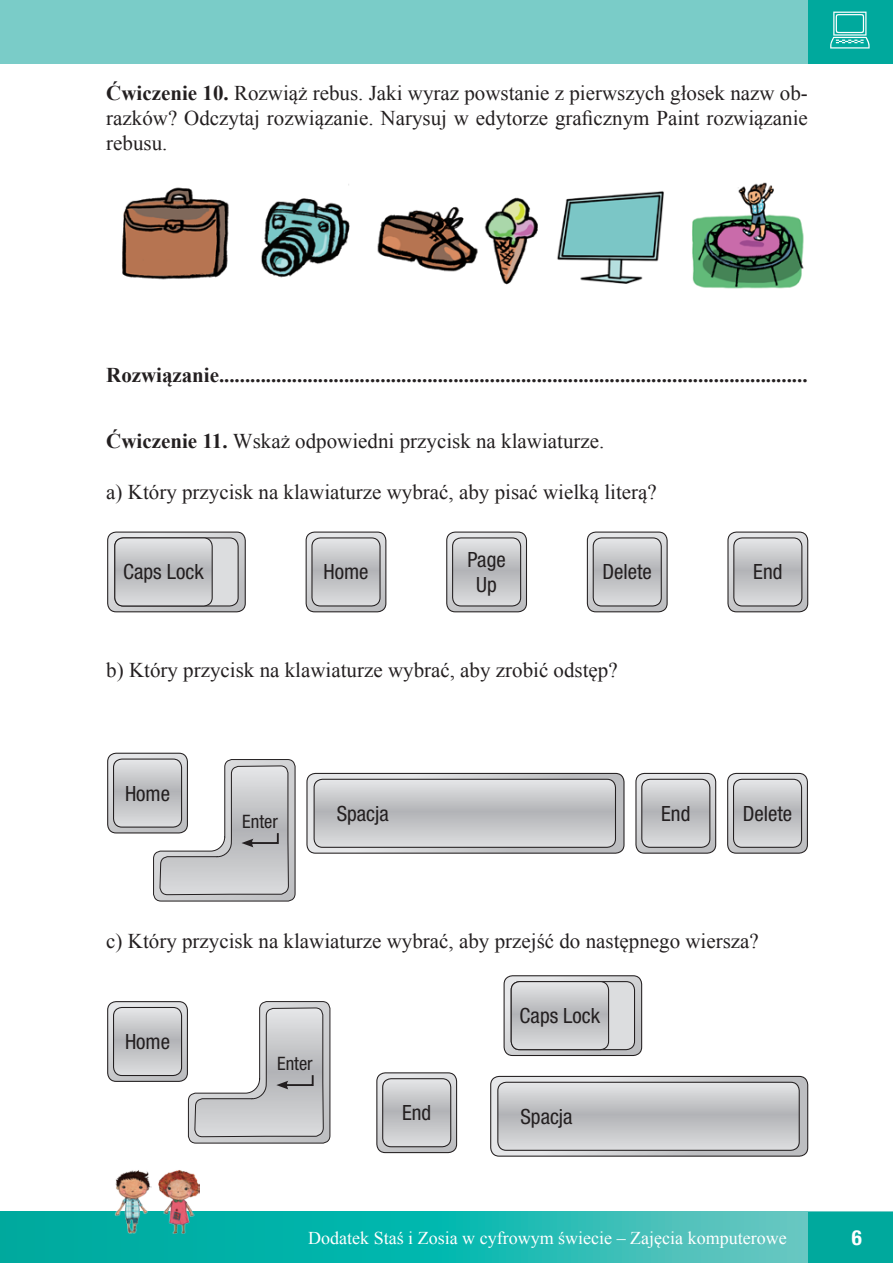
<style>
.page{position:relative;width:893px;height:1263px;background:#fff}
.page>*{position:absolute;margin:0;border:0;box-sizing:border-box;transform-origin:0 0}
.TNR_Justowany{font:21px/25.2px "Times New Roman";color:#231f20;text-align:justify}
.TNR_Justowany-2{font:700 21px "Times New Roman";color:#231f20}
.TNR_Justowany-3{font:condensed 21px "Helvetica Neue LTW1 G";color:#231f20}
.t1{font:700 condensed 21px "Helvetica Neue LT Com";color:#fff}
.TNR_Justowany-4{font:condensed 18.45px "Helvetica Neue LTW1 G";color:#231f20}
.t2{font:18px "Times New Roman";color:#fff}
.s1{font-weight:700}
</style>
<div class="page">
<svg style="left:0;top:1212px;width:808px;height:51px;background:#1cb7af"></svg>
<div style="left:0;top:0;width:893px;height:64px;background:#7accc8"></div>
<div style="left:808px;top:1212px;width:85px;height:51px;background:#00a99d"></div>
<div style="left:808px;top:0;width:85px;height:64px;background:#00a99d"></div>
<svg style="left:830px;top:12px;width:40px;height:37px"></svg>
<img style="left:115px;top:1195px;width:36px;height:38px">
<img style="left:158px;top:1195px;width:41px;height:38px">
<div style="left:107px;top:531px;width:139px;height:81px;border:1px solid #231f20;border-radius:9px"></div>
<svg style="left:108px;top:532px;width:137px;height:80px;background:#c6c7c9"></svg>
<div style="left:114px;top:537px;width:99px;height:69px;border:1px solid #231f20;border-radius:9px"></div>
<div style="left:504px;top:975px;width:138px;height:81px;border:1px solid #231f20;border-radius:9px"></div>
<svg style="left:504px;top:976px;width:138px;height:79px;background:#c6c7c9"></svg>
<div style="left:511px;top:981px;width:98px;height:69px;border:1px solid #231f20;border-radius:9px"></div>
<svg style="left:307px;top:773px;width:317px;height:80px;background:#c5c6c9"></svg>
<div style="left:314px;top:779px;width:302px;height:69px;border:1px solid #231f20;border-radius:9px"></div>
<svg style="left:491px;top:1076px;width:317px;height:80px;background:#c6c6c9"></svg>
<div style="left:497px;top:1082px;width:303px;height:69px;border:1px solid #231f20;border-radius:9px"></div>
<svg style="left:306px;top:532px;width:80px;height:80px;background:#c3c4c7"></svg>
<div style="left:311px;top:537px;width:70px;height:69px;border:1px solid #231f20;border-radius:9px"></div>
<div style="left:446px;top:531px;width:81px;height:81px;border:1px solid #231f20;border-radius:9px"></div>
<svg style="left:447px;top:532px;width:79px;height:80px;background:#c5c6c8"></svg>
<div style="left:452px;top:537px;width:69px;height:69px;border:1px solid #231f20;border-radius:9px"></div>
<div style="left:587px;top:531px;width:81px;height:81px;border:1px solid #231f20;border-radius:9px"></div>
<svg style="left:587px;top:532px;width:80px;height:80px;background:#c3c4c6"></svg>
<div style="left:593px;top:537px;width:69px;height:69px;border:1px solid #231f20;border-radius:9px"></div>
<div style="left:727px;top:773px;width:81px;height:81px;border:1px solid #231f20;border-radius:9px"></div>
<svg style="left:728px;top:773px;width:79px;height:80px;background:#c6c6c9"></svg>
<div style="left:733px;top:779px;width:69px;height:69px;border:1px solid #231f20;border-radius:9px"></div>
<div style="left:727px;top:531px;width:81px;height:81px;border:1px solid #231f20;border-radius:9px"></div>
<svg style="left:728px;top:532px;width:80px;height:80px;background:#c3c4c6"></svg>
<div style="left:733px;top:537px;width:69px;height:69px;border:1px solid #231f20;border-radius:9px"></div>
<div style="left:635px;top:773px;width:81px;height:81px;border:1px solid #231f20;border-radius:9px"></div>
<svg style="left:636px;top:773px;width:80px;height:80px;background:#c3c4c6"></svg>
<div style="left:641px;top:779px;width:69px;height:69px;border:1px solid #231f20;border-radius:9px"></div>
<div style="left:376px;top:1072px;width:81px;height:81px;border:1px solid #231f20;border-radius:9px"></div>
<svg style="left:377px;top:1073px;width:80px;height:79px;background:#c5c6c8"></svg>
<div style="left:382px;top:1078px;width:69px;height:69px;border:1px solid #231f20;border-radius:9px"></div>
<svg style="left:108px;top:753px;width:188px;height:149px"></svg>
<svg style="left:108px;top:1001px;width:223px;height:194px"></svg>
<img style="left:122px;top:182px;width:682px;height:107px">
<p class="TNR_Justowany" style="left:106px;top:80px;width:703px"><span class="s1">Ćwiczenie 10.</span> Rozwiąż rebus. Jaki wyraz powstanie z pierwszych głosek nazw ob&shy;razków? Odczytaj rozwiązanie. Narysuj w edytorze graficznym Paint rozwiązanie rebusu.</p>
<p class="TNR_Justowany-2" style="left:106px;top:360px;width:703px">Rozwiązanie.................................................................................................................</p>
<p class="TNR_Justowany" style="left:106px;top:428px;width:500px"><span class="s1">Ćwiczenie 11.</span> Wskaż odpowiedni przycisk na klawiaturze.</p>
<p class="TNR_Justowany" style="left:106px;top:479px;width:552px">a) Który przycisk na klawiaturze wybrać, aby pisać wielką literą?</p>
<p class="TNR_Justowany-3" style="left:123px;top:560px;width:82px">Caps Lock</p>
<p class="TNR_Justowany-3" style="left:323px;top:560px;width:47px">Home</p>
<p class="TNR_Justowany-3" style="left:467px;top:547px;width:40px">Page</p>
<p class="TNR_Justowany-3" style="left:476px;top:572px;width:22px">Up</p>
<p class="TNR_Justowany-3" style="left:603px;top:560px;width:51px">Delete</p>
<p class="TNR_Justowany" style="left:106px;top:657px;width:513px">b) Który przycisk na klawiaturze wybrać, aby zrobić odstęp?</p>
<p class="TNR_Justowany-3" style="left:125px;top:781px;width:47px">Home</p>
<p class="TNR_Justowany-4" style="left:242px;top:811px;width:37px">Enter</p>
<p class="TNR_Justowany-3" style="left:337px;top:801px;width:54px">Spacja</p>
<p class="TNR_Justowany-3" style="left:661px;top:801px;width:31px">End</p>
<p class="TNR_Justowany-3" style="left:753px;top:560px;width:31px">End</p>
<p class="TNR_Justowany-3" style="left:743px;top:801px;width:51px">Delete</p>
<p class="TNR_Justowany" style="left:106px;top:928px;width:654px">c) Który przycisk na klawiaturze wybrać, aby przejść do następnego wiersza?</p>
<p class="TNR_Justowany-3" style="left:125px;top:1029px;width:47px">Home</p>
<p class="TNR_Justowany-4" style="left:277px;top:1053px;width:37px">Enter</p>
<p class="TNR_Justowany-3" style="left:402px;top:1100px;width:31px">End</p>
<p class="TNR_Justowany-3" style="left:520px;top:1003px;width:82px">Caps Lock</p>
<p class="TNR_Justowany-3" style="left:520px;top:1104px;width:54px">Spacja</p>
<p class="t2" style="left:308px;top:1225px;width:480px">Dodatek Staś i Zosia w cyfrowym świecie – Zajęcia komputerowe</p>
<p class="t1" style="left:852px;top:1225px;width:12px">6</p>
</div>
